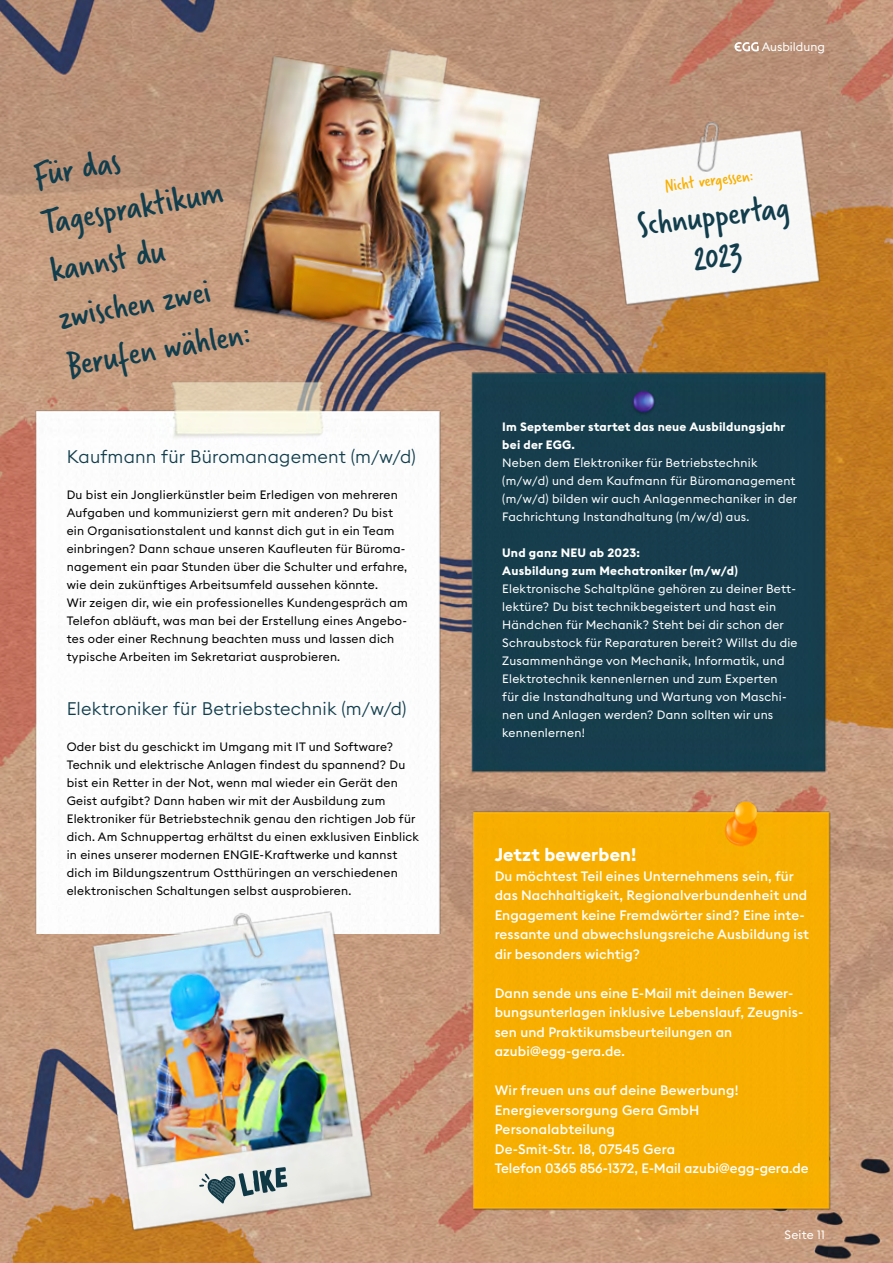
<style>
.page{position:relative;width:893px;height:1263px;background:#fff}
.page>*{position:absolute;margin:0;border:0;box-sizing:border-box;transform-origin:0 0}
.t1{font:36px/48px "Verveine";color:#113d4c;text-align:center}
.t2{font:300 18px "Euclid Square";letter-spacing:.01em;color:#113d4c}
.t3{font:18px "Verveine";color:#f9b000}
.t4{font:700 18px "Euclid Square";letter-spacing:.01em;color:#fff}
.t5{font:500 13.5px/19.5px "Euclid Square";letter-spacing:.01em;color:#fff}
.t6{font:12px/18px "Euclid Square";letter-spacing:.02em;color:#000}
.t7{font:12px/18px "Euclid Square";letter-spacing:.02em;color:#fff}
.t8{font:700 12px/18px "Euclid Square";letter-spacing:.02em;color:#fff}
.t9{font:12px "Euclid Square";color:#fff}
</style>
<div class="page">
<img style="left:0;top:0;width:893px;height:1263px">
<img style="left:31px;top:350px;width:423px;height:583px">
<img style="left:457px;top:355px;width:376px;height:425px">
<img style="left:220px;top:0;width:338px;height:361px">
<img style="left:429px;top:792px;width:419px;height:450px">
<img style="left:84px;top:897px;width:305px;height:348px">
<svg style="left:199px;top:1167px;width:89px;height:36px"></svg>
<img style="left:591px;top:95px;width:252px;height:229px">
<svg style="left:734px;top:42px;width:25px;height:9px"></svg>
<h1 class="t1" style="left:30px;top:153px;width:187px;text-align:left;rotate:-10deg">Für das<br>Tagespraktikum kannst du zwischen zwei<br>Berufen wählen:</h1>
<h2 class="t2" style="left:67px;top:445px;width:351px">Kaufmann für Büromanagement (m/w/d)</h2>
<p class="t6" style="left:67px;top:486px;width:343px">Du bist ein Jonglierkünstler beim Erledigen von mehreren Aufgaben und kommunizierst gern mit anderen? Du bist ein Organisationstalent und kannst dich gut in ein Team einbringen? Dann schaue unseren Kaufleuten für Büroma&shy;nagement ein paar Stunden über die Schulter und erfahre, wie dein zukünftiges Arbeitsumfeld aussehen könnte.<br>Wir zeigen dir, wie ein professionelles Kundengespräch am Telefon abläuft, was man bei der Erstellung eines Angebo&shy;tes oder einer Rechnung beachten muss und lassen dich typische Arbeiten im Sekretariat ausprobieren.</p>
<h2 class="t2" style="left:67px;top:697px;width:341px">Elektroniker für Betriebstechnik (m/w/d)</h2>
<p class="t6" style="left:67px;top:738px;width:354px">Oder bist du geschickt im Umgang mit IT und Software?<br>Technik und elektrische Anlagen findest du spannend? Du bist ein Retter in der Not, wenn mal wieder ein Gerät den Geist aufgibt? Dann haben wir mit der Ausbildung zum Elektroniker für Betriebstechnik genau den richtigen Job für dich. Am Schnuppertag erhältst du einen exklusiven Einblick in eines unserer modernen ENGIE-Kraftwerke und kannst dich im Bildungszentrum Ostthüringen an verschiedenen elektronischen Schaltungen selbst ausprobieren.</p>
<p class="t9" style="left:762px;top:39px;width:65px">Ausbildung</p>
<h2 class="t3" style="left:663px;top:174px;width:90px;rotate:-7deg">Nicht vergessen:</h2>
<h1 class="t1" style="left:635px;top:205px;width:155px;line-height:40.5px;rotate:-7deg">Schnuppertag<br>2023</h1>
<p class="t8" style="left:502px;top:418px;width:284px">Im September startet das neue Ausbildungsjahr bei der EGG.</p>
<p class="t7" style="left:502px;top:454px;width:296px">Neben dem Elektroniker für Betriebstechnik (m/w/d) und dem Kaufmann für Büromanagement (m/w/d) bilden wir auch Anlagenmechaniker in der Fachrichtung Instandhaltung (m/w/d) aus.</p>
<p class="t8" style="left:502px;top:544px;width:237px">Und ganz NEU ab 2023:<br>Ausbildung zum Mechatroniker (m/w/d)</p>
<p class="t7" style="left:502px;top:580px;width:297px">Elektronische Schaltpläne gehören zu deiner Bett&shy;lektüre? Du bist technikbegeistert und hast ein Händchen für Mechanik? Steht bei dir schon der Schraubstock für Reparaturen bereit? Willst du die Zusammenhänge von Mechanik, Informatik, und Elektrotechnik kennenlernen und zum Experten<br>für die Instandhaltung und Wartung von Maschi&shy;nen und Anlagen werden? Dann sollten wir uns kennenlernen!</p>
<h2 class="t4" style="left:495px;top:843px;width:143px">Jetzt bewerben!</h2>
<p class="t5" style="left:495px;top:866px;width:316px">Du möchtest Teil eines Unternehmens sein, für das Nachhaltigkeit, Regionalverbundenheit und Engagement keine Fremdwörter sind? Eine inte&shy;ressante und abwechslungsreiche Ausbildung ist dir besonders wichtig?</p>
<p class="t5" style="left:495px;top:983px;width:310px">Dann sende uns eine E-Mail mit deinen Bewer&shy;bungsunterlagen inklusive Lebenslauf, Zeugnis&shy;sen und Praktikumsbeurteilungen an azubi@egg-gera.de.</p>
<p class="t5" style="left:495px;top:1081px;width:316px">Wir freuen uns auf deine Bewerbung!<br>Energieversorgung Gera GmbH<br>Personalabteilung<br>De-Smit-Str. 18, 07545 Gera<br>Telefon 0365 856-1372, E-Mail azubi@egg-gera.de</p>
<p class="t7" style="left:784px;top:1226px;width:42px">Seite 11</p>
</div>
